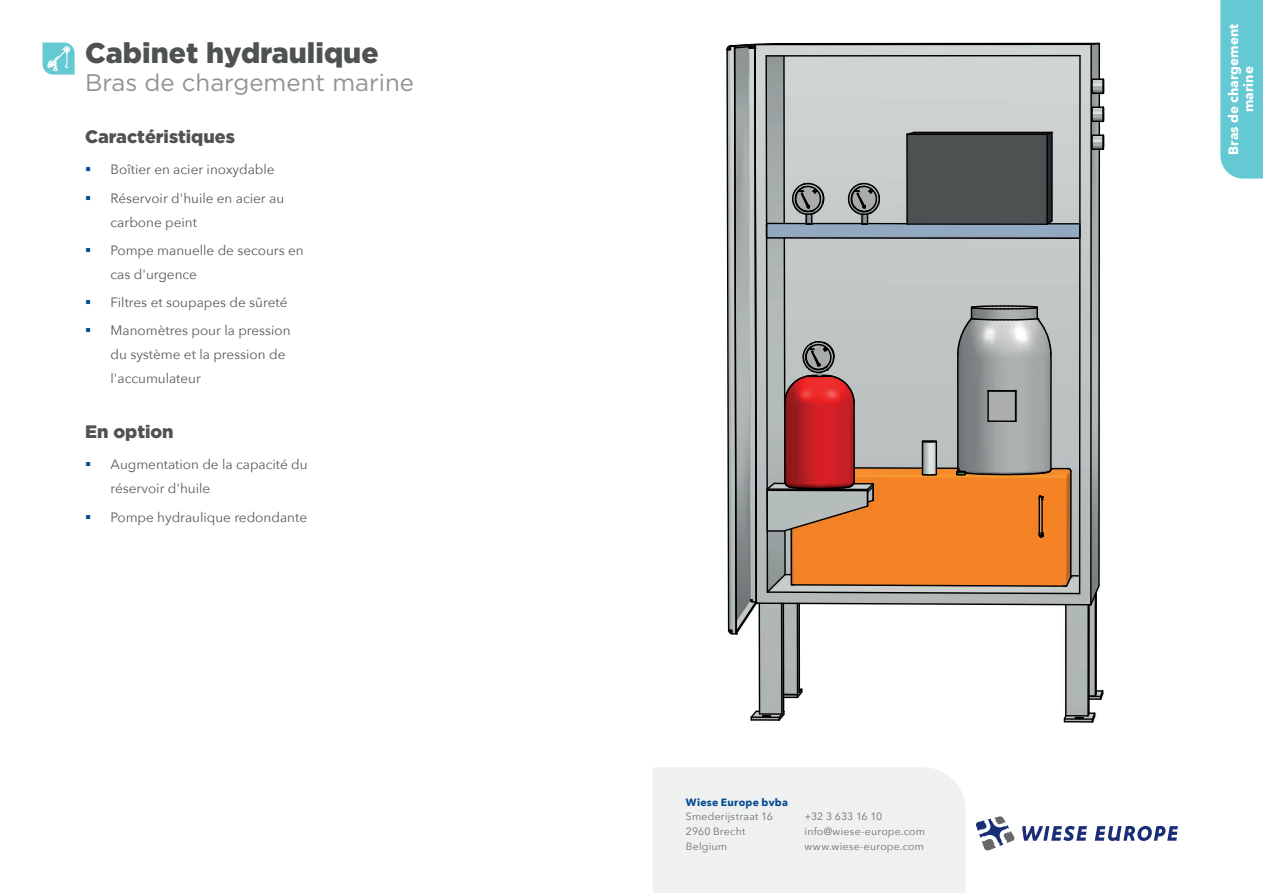
<style>
.page{position:relative;width:1263px;height:893px;background:#fff}
.page>*{position:absolute;margin:0;border:0;box-sizing:border-box;transform-origin:0 0}
.t1{font:900 28.5px "Gotham";color:#4f5252}
.t2{font:24px "Gotham";color:#909293}
.t3{font:900 18px "Gotham";color:#4f5252}
.t4{font:13.5px/28.2px "Avenir Next";color:#57585a}
.t5{font:700 13.5px/15px "Avenir Next";color:#fff;text-align:center}
.t6{font:10.5px/15px "Avenir Next";letter-spacing:.02em;color:#6c7075}
.t7{font:700 10.5px "Avenir Next";letter-spacing:.025em;color:#014990}
</style>
<div class="page">
<div style="left:1220px;top:0;width:43px;height:179px;background:#64c9d3"></div>
<div style="left:653px;top:767px;width:312px;height:126px;background:#eff0f0"></div>
<svg style="left:976px;top:816px;width:38px;height:34px"></svg>
<svg style="left:1022px;top:826px;width:65px;height:15px"></svg>
<svg style="left:1095px;top:826px;width:83px;height:15px"></svg>
<svg style="left:43px;top:43px;width:32px;height:32px"></svg>
<img style="left:750px;top:635px;width:345px;height:86px">
<hr style="left:797px;top:603px;width:1px;height:91px;background:#000001">
<hr style="left:798px;top:603px;width:2px;height:89px;background:#000001">
<hr style="left:781px;top:603px;width:1px;height:111px;background:#000001">
<hr style="left:758px;top:603px;width:2px;height:111px;background:#000001">
<hr style="left:783px;top:603px;width:1px;height:109px;background:#000001">
<hr style="left:759px;top:713px;width:23px;height:2px;background:#000001">
<hr style="left:1087px;top:605px;width:2px;height:111px;background:#000001">
<hr style="left:1065px;top:605px;width:1px;height:111px;background:#000001">
<hr style="left:1088px;top:605px;width:2px;height:109px;background:#000001">
<hr style="left:1066px;top:715px;width:22px;height:2px;background:#000001">
<hr style="left:1095px;top:592px;width:2px;height:102px;background:#000001">
<svg style="left:784px;top:687px;width:20px;height:12px"></svg>
<svg style="left:1089px;top:689px;width:15px;height:12px"></svg>
<hr style="left:751px;top:716px;width:28px;height:2px;background:#000001">
<svg style="left:750px;top:709px;width:21px;height:11px"></svg>
<hr style="left:751px;top:719px;width:28px;height:2px;background:#000001">
<svg style="left:777px;top:711px;width:9px;height:10px"></svg>
<hr style="left:1064px;top:718px;width:28px;height:2px;background:#000001">
<svg style="left:1062px;top:714px;width:6px;height:8px"></svg>
<hr style="left:1064px;top:721px;width:28px;height:2px;background:#000001">
<svg style="left:1075px;top:711px;width:21px;height:12px"></svg>
<svg style="left:726px;top:43px;width:378px;height:592px;background:#b1a297"></svg>
<h1 class="t1" style="left:85px;top:37px;width:295px">Cabinet hydraulique</h1>
<h2 class="t2" style="left:85px;top:68px;width:331px">Bras de chargement marine</h2>
<h3 class="t3" style="left:85px;top:126px;width:151px">Caractéristiques</h3>
<p class="t4" style="left:111px;top:155px;width:175px">Boîtier en acier inoxydable<br>Réservoir d'huile en acier au</p>
<p class="t4" style="left:111px;top:207px;width:195px">carbone peint<br>Pompe manuelle de secours en</p>
<p class="t4" style="left:111px;top:259px;width:182px">cas d'urgence<br>Filtres et soupapes de sûreté<br>Manomètres pour la pression</p>
<p class="t4" style="left:111px;top:342px;width:176px;line-height:24px">du système et la pression de l'accumulateur</p>
<h3 class="t3" style="left:85px;top:422px;width:90px">En option</h3>
<p class="t4" style="left:111px;top:452px;width:199px;line-height:24px">Augmentation de la capacité du réservoir d'huile</p>
<p class="t4" style="left:111px;top:502px;width:198px">Pompe hydraulique redondante</p>
<p class="t7" style="left:686px;top:793px;width:104px">Wiese Europe bvba</p>
<p class="t6" style="left:686px;top:809px;width:88px">Smederijstraat 16<br>2960 Brecht<br>Belgium</p>
<p class="t6" style="left:804px;top:809px;width:122px">+32 3 633 16 10 info@wiese-europe.com www.wiese-europe.com</p>
<p class="t5" style="left:1226px;top:155px;width:132px;rotate:-90deg">Bras de chargement marine</p>
</div>
